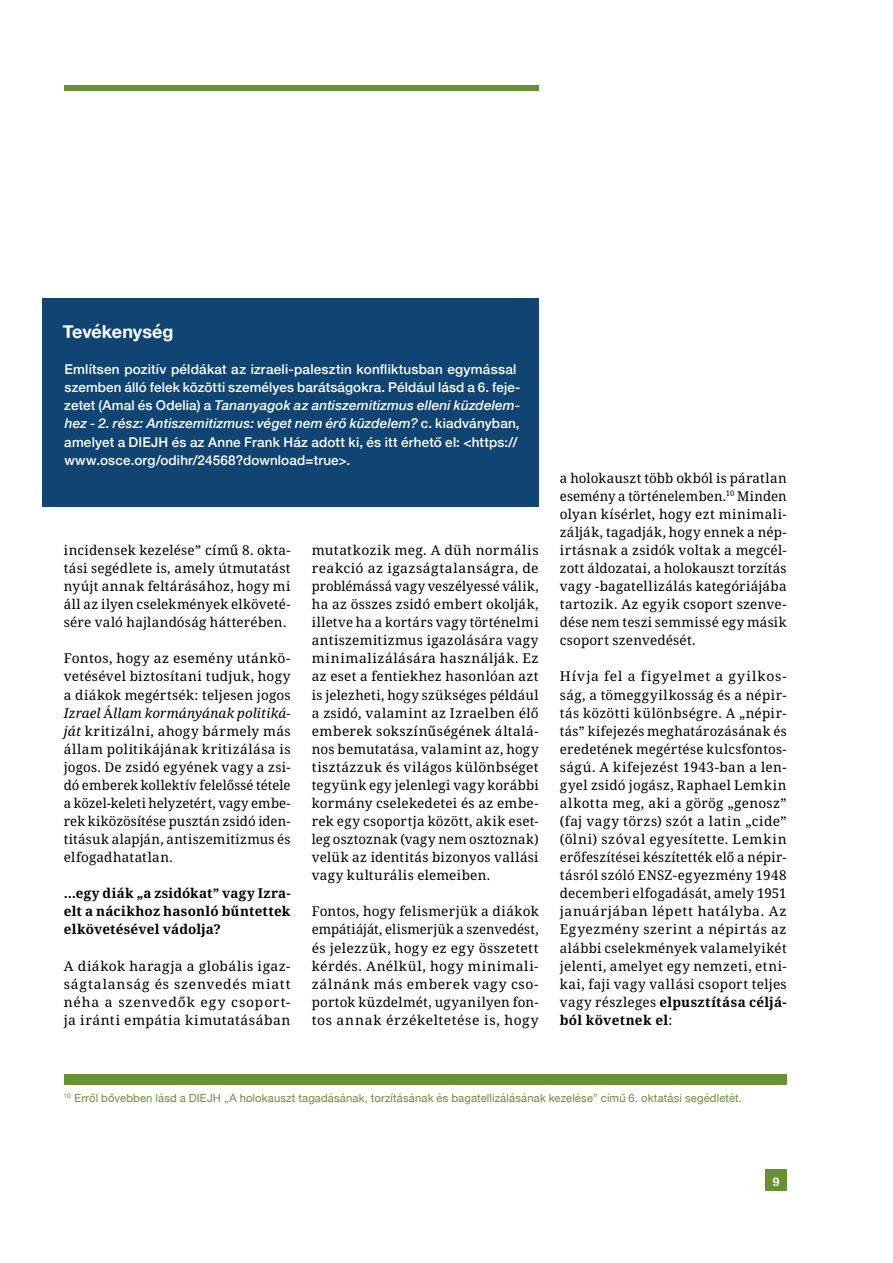
<style>
.page{position:relative;width:893px;height:1263px;background:#fff}
.page>*{position:absolute;margin:0;border:0;box-sizing:border-box;transform-origin:0 0}
.t1{font:700 18px "Helvetica Neue";letter-spacing:-.005em;color:#fff}
.t2{font:13.5px/18px "Noto Serif";letter-spacing:.02em;color:#000;text-align:justify}
.t3{font:500 13.5px/18px "Helvetica Neue";letter-spacing:.015em;color:#fff}
.t4{font:700 13.5px/18px "Noto Serif";letter-spacing:.01em;color:#000;text-align:justify}
.t5{font:700 12px "Helvetica Neue";color:#fff}
.t6{font:11.25px "Helvetica Neue";letter-spacing:.015em;color:#669230}
.s1{font-style:italic}
.s2{font-weight:700}
</style>
<div class="page">
<div style="left:64px;top:85px;width:475px;height:5px;background:#669230"></div>
<div style="left:765px;top:1169px;width:22px;height:22px;background:#669230"></div>
<div style="left:43px;top:299px;width:496px;height:208px;background:#0f4473"></div>
<div style="left:64px;top:1074px;width:723px;height:10px;background:#669230"></div>
<h1 class="t1" style="left:63px;top:317px;width:112px">Tevékenység</h1>
<p class="t3" style="left:64px;top:359px;width:458px">Említsen pozitív példákat az izraeli-palesztin konfliktusban egymással szemben álló felek közötti személyes barátságokra. Például lásd a 6. feje&shy;zetet (Amal és Odelia) a <span class="s1">Tananyagok az antiszemitizmus elleni küzdelem&shy;hez - 2. rész: Antiszemitizmus: véget nem érő küzdelem?</span> c. kiadványban, amelyet a DIEJH és az Anne Frank Ház adott ki, és itt érhető el: &lt;https:// www.osce.org/odihr/24568?download=true&gt;.</p>
<p class="t2" style="left:64px;top:541px;width:228px">incidensek kezelése” című 8. okta&shy;tási segédlete is, amely útmutatást nyújt annak feltárásához, hogy mi áll az ilyen cselekmények elköveté&shy;sére való hajlandóság hátterében.</p>
<p class="t2" style="left:64px;top:650px;width:228px">Fontos, hogy az esemény utánkö&shy;vetésével biztosítani tudjuk, hogy a diákok megértsék: teljesen jogos <span class="s1">Izrael</span> Á<span class="s1">llam kormányának politiká&shy;ját</span> kritizálni, ahogy bármely más állam politikájának kritizálása is jogos. De zsidó egyének vagy a zsi&shy;dó emberek kollektív felelőssé tétele a közel-keleti helyzetért, vagy embe&shy;rek kiközösítése pusztán zsidó iden&shy;titásuk alapján, antiszemitizmus és elfogadhatatlan.</p>
<p class="t4" style="left:64px;top:885px;width:228px">…egy diák „a zsidókat” vagy Izra&shy;elt a nácikhoz hasonló bűntettek elkövetésével vádolja?</p>
<p class="t2" style="left:64px;top:957px;width:228px">A diákok haragja a globális igaz&shy;ságtalanság és szenvedés miatt néha a szenvedők egy csoport&shy;ja iránti empátia kimutatásában</p>
<p class="t2" style="left:312px;top:541px;width:228px">mutatkozik meg. A düh normális reakció az igazságtalanságra, de problémássá vagy veszélyessé válik, ha az összes zsidó embert okolják, illetve ha a kortárs vagy történelmi antiszemitizmus igazolására vagy minimalizálására használják. Ez az eset a fentiekhez hasonlóan azt is jelezheti, hogy szükséges például a zsidó, valamint az Izraelben élő emberek sokszínűségének általá&shy;nos bemutatása, valamint az, hogy tisztázzuk és világos különbséget tegyünk egy jelenlegi vagy korábbi kormány cselekedetei és az embe&shy;rek egy csoportja között, akik eset&shy;leg osztoznak (vagy nem osztoznak) velük az identitás bizonyos vallási vagy kulturális elemeiben.</p>
<p class="t2" style="left:312px;top:903px;width:228px">Fontos, hogy felismerjük a diákok empátiáját, elismerjük a szenvedést, és jelezzük, hogy ez egy összetett kérdés. Anélkül, hogy minimali&shy;zálnánk más emberek vagy cso&shy;portok küzdelmét, ugyanilyen fon&shy;tos annak érzékeltetése is, hogy</p>
<p class="t2" style="left:560px;top:469px;width:228px">a holokauszt több okból is páratlan esemény a történelemben.<sup>10</sup> Minden olyan kísérlet, hogy ezt minimali&shy;zálják, tagadják, hogy ennek a nép&shy;irtásnak a zsidók voltak a megcél&shy;zott áldozatai, a holokauszt torzítás vagy -bagatellizálás kategóriájába tartozik. Az egyik csoport szenve&shy;dése nem teszi semmissé egy másik csoport szenvedését.</p>
<p class="t2" style="left:560px;top:668px;width:228px">Hívja fel a figyelmet a gyilkos&shy;ság, a tömeggyilkosság és a népir&shy;tás közötti különbségre. A „népir&shy;tás” kifejezés meghatározásának és eredetének megértése kulcsfontos&shy;ságú. A kifejezést 1943-ban a len&shy;gyel zsidó jogász, Raphael Lemkin alkotta meg, aki a görög „genosz” (faj vagy törzs) szót a latin „cide” (ölni) szóval egyesítette. Lemkin erőfeszítései készítették elő a népir&shy;tásról szóló ENSZ-egyezmény 1948 decemberi elfogadását, amely 1951 januárjában lépett hatályba. Az Egyezmény szerint a népirtás az alábbi cselekmények valamelyikét jelenti, amelyet egy nemzeti, etni&shy;kai, faji vagy vallási csoport teljes vagy részleges <span class="s2">elpusztítása céljá&shy;ból követnek el</span>:</p>
<p class="t6" style="left:64px;top:1089px;width:680px"><sup>10</sup> Erről bővebben lásd a DIEJH „A holokauszt tagadásának, torzításának és bagatellizálásának kezelése” című 6. oktatási segédletét.</p>
<p class="t5" style="left:773px;top:1172px;width:8px">9</p>
</div>
